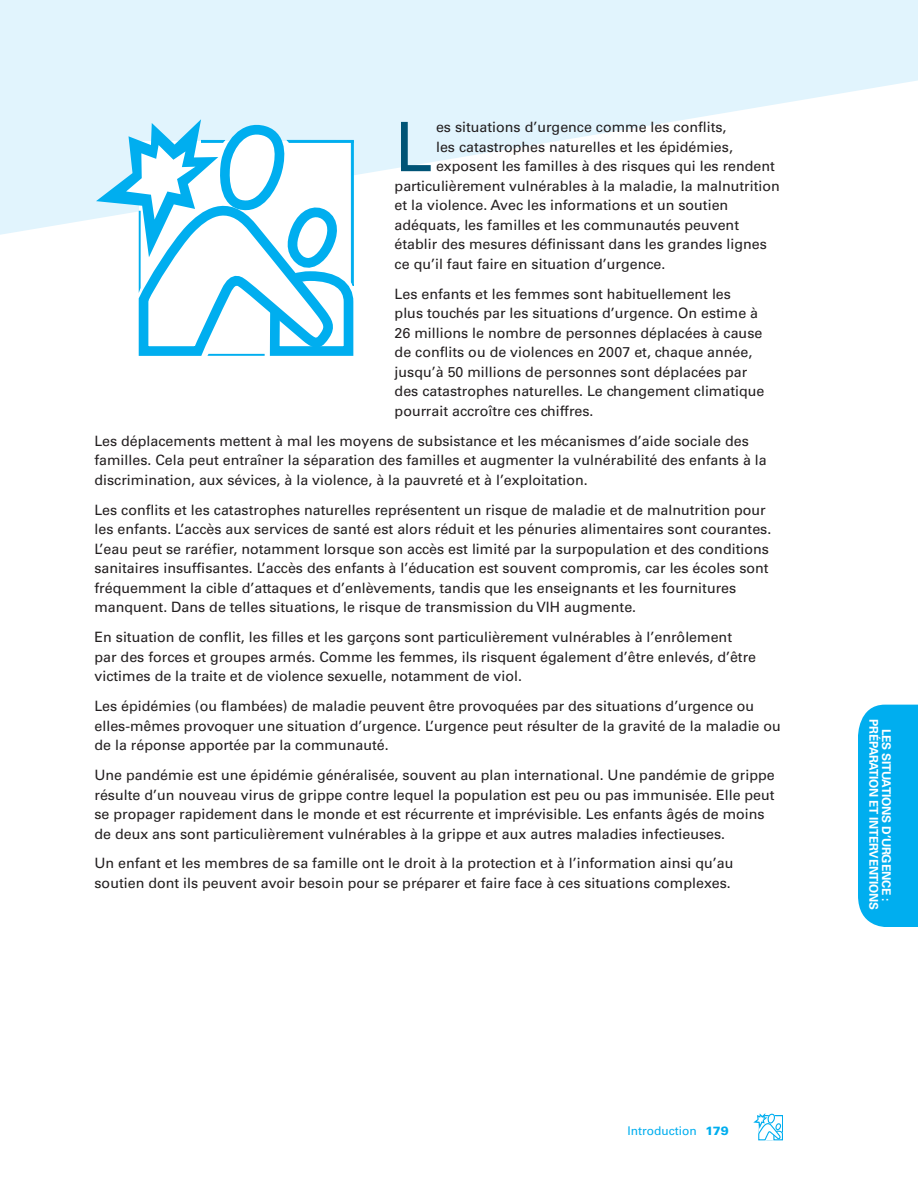
<style>
.page{position:relative;width:918px;height:1188px;background:#fff}
.page>*{position:absolute;margin:0;border:0;box-sizing:border-box;transform-origin:0 0}
.t1{font:68.25px "Univers";color:#005476}
.t2{font:14.25px/19.5px "Univers";color:#231f20}
.t3{font:700 12px/12.8px "Univers";letter-spacing:-.02em;color:#fff;text-align:center}
.t4{font:12px "Univers";color:#00aeef}
.s1{font-weight:900}
</style>
<div class="page">
<svg style="left:753px;top:1113px;width:30px;height:28px"></svg>
<svg style="left:0;top:0;width:918px;height:235px;fill:#e1f4fd"></svg>
<svg style="left:96px;top:119px;width:262px;height:237px"></svg>
<div style="left:858px;top:705px;width:60px;height:222px;background:#00aeef"></div>
<h1 class="t1" style="left:395px;top:122px;width:39px">L</h1>
<p class="t2" style="left:436px;top:119px;width:292px">es situations d’urgence comme les conflits,</p>
<p class="t2" style="left:436px;top:138px;width:298px">les catastrophes naturelles et les épidémies,</p>
<p class="t2" style="left:436px;top:158px;width:340px">exposent les familles à des risques qui les rendent</p>
<p class="t2" style="left:395px;top:177px;width:387px">particulièrement vulnérables à la maladie, la malnutrition</p>
<p class="t2" style="left:395px;top:197px;width:335px">et la violence. Avec les informations et un soutien</p>
<p class="t2" style="left:395px;top:216px;width:346px">adéquats, les familles et les communautés peuvent</p>
<p class="t2" style="left:395px;top:236px;width:374px">établir des mesures définissant dans les grandes lignes</p>
<p class="t2" style="left:395px;top:255px;width:272px">ce qu’il faut faire en situation d’urgence.</p>
<p class="t2" style="left:395px;top:285px;width:371px">Les enfants et les femmes sont habituellement les<br>plus touchés par les situations d’urgence. On estime à 26 millions le nombre de personnes déplacées à cause de conflits ou de violences en 2007 et, chaque année, jusqu’à 50 millions de personnes sont déplacées par des catastrophes naturelles. Le changement climatique pourrait accroître ces chiffres.</p>
<p class="t2" style="left:95px;top:432px;width:674px">Les déplacements mettent à mal les moyens de subsistance et les mécanismes d’aide sociale des familles. Cela peut entraîner la séparation des familles et augmenter la vulnérabilité des enfants à la discrimination, aux sévices, à la violence, à la pauvreté et à l’exploitation.</p>
<p class="t2" style="left:95px;top:501px;width:678px">Les conflits et les catastrophes naturelles représentent un risque de maladie et de malnutrition pour les enfants. L’accès aux services de santé est alors réduit et les pénuries alimentaires sont courantes.<br>L’eau peut se raréfier, notamment lorsque son accès est limité par la surpopulation et des conditions sanitaires insuffisantes. L’accès des enfants à l’éducation est souvent compromis, car les écoles sont fréquemment la cible d’attaques et d’enlèvements, tandis que les enseignants et les fournitures manquent. Dans de telles situations, le risque de transmission du VIH augmente.</p>
<p class="t2" style="left:95px;top:629px;width:663px">En situation de conflit, les filles et les garçons sont particulièrement vulnérables à l’enrôlement par des forces et groupes armés. Comme les femmes, ils risquent également d’être enlevés, d’être victimes de la traite et de violence sexuelle, notamment de viol.</p>
<p class="t2" style="left:95px;top:698px;width:688px">Les épidémies (ou flambées) de maladie peuvent être provoquées par des situations d’urgence ou elles-mêmes provoquer une situation d’urgence. L’urgence peut résulter de la gravité de la maladie ou de la réponse apportée par la communauté.</p>
<p class="t2" style="left:95px;top:767px;width:682px">Une pandémie est une épidémie généralisée, souvent au plan international. Une pandémie de grippe résulte d’un nouveau virus de grippe contre lequel la population est peu ou pas immunisée. Elle peut se propager rapidement dans le monde et est récurrente et imprévisible. Les enfants âgés de moins de deux ans sont particulièrement vulnérables à la grippe et aux autres maladies infectieuses.</p>
<p class="t2" style="left:95px;top:855px;width:640px">Un enfant et les membres de sa famille ont le droit à la protection et à l’information ainsi qu’au soutien dont ils peuvent avoir besoin pour se préparer et faire face à ces situations complexes.</p>
<p class="t4" style="left:627px;top:1126px;width:103px">Introduction <span class="s1">179</span></p>
<p class="t3" style="left:892px;top:719px;width:192px;rotate:90deg">LES SITUATIONS D’URGENCE :<br>PRÉPARATION ET INTERVENTIONS</p>
</div>
